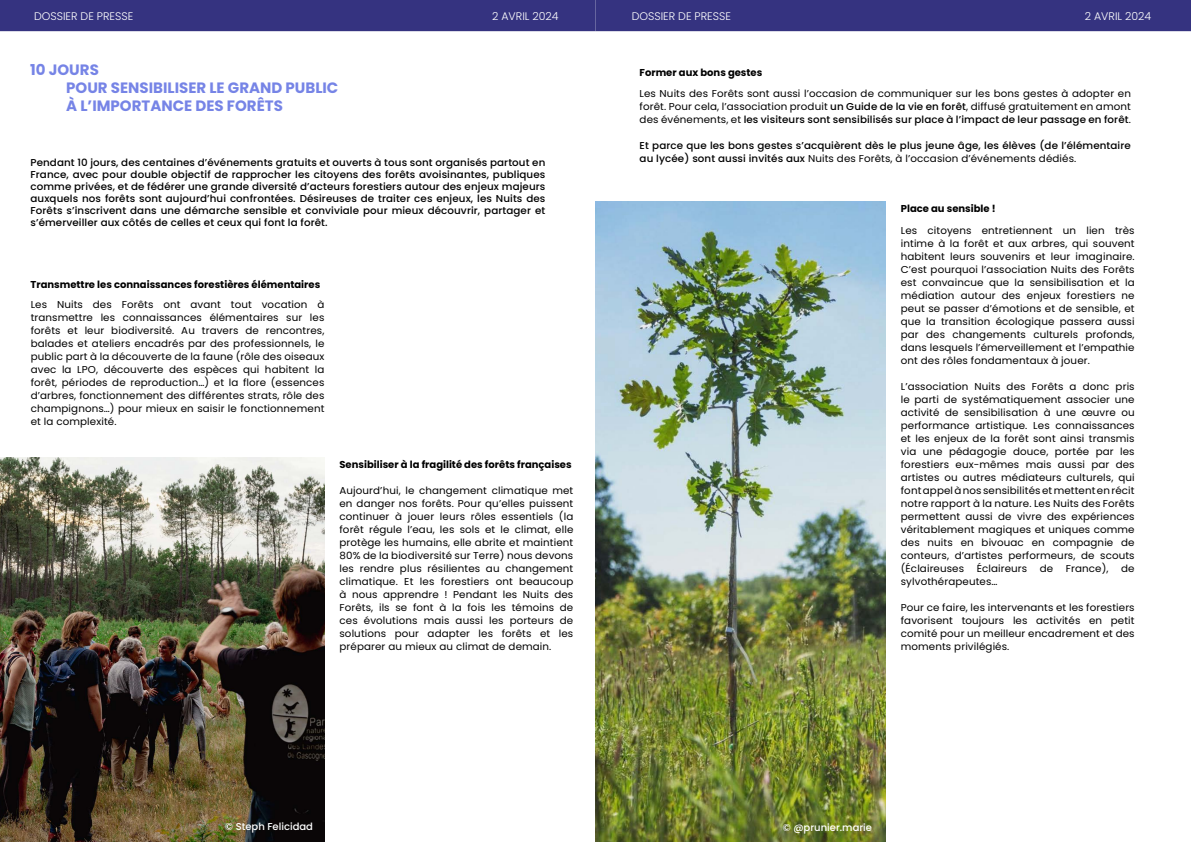
<style>
.page{position:relative;width:1191px;height:842px;background:#fff}
.page>*{position:absolute;margin:0;border:0;box-sizing:border-box;transform-origin:0 0}
.t1{font:700 15px/18px "Poppins";color:#7684e6}
.t2{font:300 11px "Poppins";color:#fff}
.t3{font:10px/13px "Poppins";letter-spacing:.01em;color:#000;text-align:justify}
.t4{font:500 10px/12px "Poppins";letter-spacing:.01em;color:#000}
.t5{font:700 10px "Poppins";color:#000}
.t6{font:500 10px "Poppins";color:#fff}
.s1{font-weight:500}
.s2{font-weight:400}
</style>
<div class="page">
<div style="left:0;top:0;width:595px;height:31px;background:#353380"></div>
<div style="left:596px;top:0;width:594px;height:31px;background:#353380"></div>
<img style="left:595px;top:201px;width:290px;height:641px">
<img style="left:0;top:457px;width:324px;height:385px">
<p class="t2" style="left:34px;top:9px;width:101px">DOSSIER DE PRESSE</p>
<p class="t2" style="left:492px;top:9px;width:68px">2 AVRIL 2024</p>
<h1 class="t1" style="left:66px;top:61px;width:274px;text-indent:-36px">10 JOURS<br>POUR SENSIBILISER LE GRAND PUBLIC<br>À L’IMPORTANCE DES FORÊTS</h1>
<p class="t4" style="left:30px;top:157px;width:516px;text-align:justify">Pendant 10 jours, des centaines d’événements gratuits et ouverts à tous sont organisés partout en France, avec pour double objectif de rapprocher les citoyens des forêts avoisinantes, publiques comme privées, et de fédérer une grande diversité d’acteurs forestiers autour des enjeux majeurs auxquels nos forêts sont aujourd’hui confrontées. Désireuses de traiter ces enjeux, les Nuits des Forêts s’inscrivent dans une démarche sensible et conviviale pour mieux découvrir, partager et s’émerveiller aux côtés de celles et ceux qui font la forêt.</p>
<p class="t5" style="left:30px;top:279px;width:291px">Transmettre les connaissances forestières élémentaires</p>
<p class="t3" style="left:31px;top:298px;width:295px">Les Nuits des Forêts ont avant tout vocation à transmettre les connaissances élémentaires sur les forêts et leur biodiversité. Au travers de rencontres, balades et ateliers encadrés par des professionnels, le public part à la découverte de la faune (rôle des oiseaux avec la LPO, découverte des espèces qui habitent la forêt, périodes de reproduction…) et la flore (essences d’arbres, fonctionnement des différentes strats, rôle des champignons…) pour mieux en saisir le fonctionnement et la complexité.</p>
<p class="t5" style="left:339px;top:458px;width:234px">Sensibiliser à la fragilité des forêts françaises</p>
<p class="t3" style="left:339px;top:484px;width:235px">Aujourd’hui, le changement climatique met en danger nos forêts. Pour qu’elles puissent continuer à jouer leurs rôles essentiels (la forêt régule l’eau, les sols et le climat, elle protège les humains, elle abrite et maintient 80% de la biodiversité sur Terre) nous devons les rendre plus résilientes au changement climatique. Et les forestiers ont beaucoup à nous apprendre ! Pendant les Nuits des Forêts, ils se font à la fois les témoins de ces évolutions mais aussi les porteurs de solutions pour adapter les forêts et les préparer au mieux au climat de demain.</p>
<p class="t2" style="left:631px;top:9px;width:101px">DOSSIER DE PRESSE</p>
<p class="t2" style="left:1084px;top:9px;width:68px">2 AVRIL 2024</p>
<p class="t5" style="left:639px;top:67px;width:124px">Former aux bons gestes</p>
<p class="t3" style="left:639px;top:87px;width:493px">Les Nuits des Forêts sont aussi l’occasion de communiquer sur les bons gestes à adopter en forêt. Pour cela, l’association produit <span class="s1">un Guide de la vie en forêt</span>, diffusé gratuitement en amont des événements, et <span class="s1">les visiteurs sont sensibilisés sur place à l’impact de leur passage en forêt</span>.</p>
<p class="t4" style="left:639px;top:139px;width:493px;line-height:13px">Et parce que les bons gestes s’acquièrent dès le plus jeune âge, les élèves (de l’élémentaire au lycée) sont aussi invités aux <span class="s2">Nuits des Forêts, à l’occasion d’événements dédiés.</span></p>
<p class="t5" style="left:900px;top:203px;width:96px">Place au sensible !</p>
<p class="t3" style="left:900px;top:224px;width:235px">Les citoyens entretiennent un lien très intime à la forêt et aux arbres, qui souvent habitent leurs souvenirs et leur imaginaire.<br>C’est pourquoi l’association Nuits des Forêts est convaincue que la sensibilisation et la médiation autour des enjeux forestiers ne peut se passer d’émotions et de sensible, et que la transition écologique passera aussi par des changements culturels profonds, dans lesquels l’émerveillement et l’empathie ont des rôles fondamentaux à jouer.</p>
<p class="t3" style="left:900px;top:380px;width:235px">L’association Nuits des Forêts a donc pris le parti de systématiquement associer une activité de sensibilisation à une œuvre ou performance artistique. Les connaissances et les enjeux de la forêt sont ainsi transmis via une pédagogie douce, portée par les forestiers eux-mêmes mais aussi par des artistes ou autres médiateurs culturels, qui font appel à nos sensibilités et mettent en récit notre rapport à la nature. Les Nuits des Forêts permettent aussi de vivre des expériences véritablement magiques et uniques comme des nuits en bivouac en compagnie de conteurs, d’artistes performeurs, de scouts (Éclaireuses</p>
<p class="t3" style="left:976px;top:562px;width:52px">Éclaireurs</p>
<p class="t3" style="left:1040px;top:562px;width:15px">de</p>
<p class="t3" style="left:1066px;top:562px;width:44px">France),</p>
<p class="t3" style="left:1121px;top:562px;width:15px">de</p>
<p class="t3" style="left:900px;top:575px;width:98px">sylvothérapeutes…</p>
<p class="t3" style="left:900px;top:601px;width:235px">Pour ce faire, les intervenants et les forestiers favorisent toujours les activités en petit comité pour un meilleur encadrement et des moments privilégiés.</p>
<p class="t6" style="left:225px;top:820px;width:89px">© Steph Felicidad</p>
<p class="t6" style="left:783px;top:822px;width:91px">© @prunier.marie</p>
</div>
